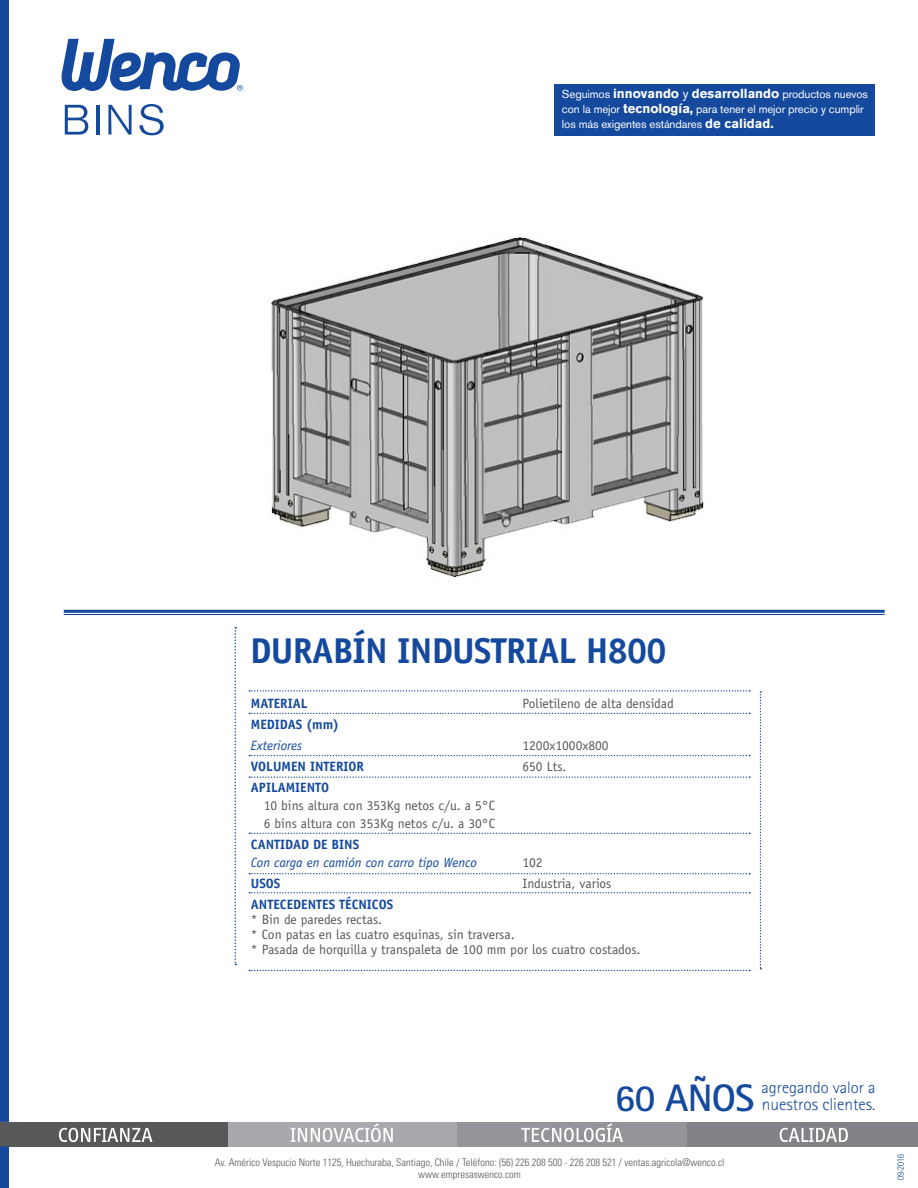
<style>
.page{position:relative;width:918px;height:1188px;background:#fff}
.page>*{position:absolute;margin:0;border:0;box-sizing:border-box;transform-origin:0 0}
.t1{font:700 36px "Officina Sans Std";letter-spacing:-.02em;color:#14499d}
.t2{font:300 17.25px "Rotis Sans Serif";color:#14499d}
.t3{font:300 16.65px "Rotis Sans Serif";color:#14499d}
.t4{font:13.5px "Officina Sans Std";color:#57585a}
.t5{font:700 13.5px "Officina Sans Std";color:#14499d}
.t6{font:italic 13.5px "Officina Sans Std";color:#14499d}
.t7{font:11.4px/14.7px "Akzidenz Grotesk BQ";letter-spacing:-.01em;color:#fff}
.t8{font:300 condensed 10.5px/12.6px "Univers";color:#57585a;text-align:center}
.t9{font:300 condensed 9px "Univers";color:#14499d}
.s1{font-weight:700;font-size:13.05px}
.s2{font-size:13.05px}
.s3{font-weight:700;font-size:38.25px}
</style>
<div class="page">
<div style="left:0;top:1122px;width:228px;height:24px;background:#57585a"></div>
<div style="left:228px;top:1122px;width:230px;height:24px;background:#a8a9ad"></div>
<div style="left:458px;top:1122px;width:229px;height:24px;background:#939598"></div>
<div style="left:687px;top:1122px;width:231px;height:24px;background:#808285"></div>
<svg style="left:59px;top:1128px;width:93px;height:14px"></svg>
<svg style="left:291px;top:1123px;width:102px;height:19px"></svg>
<svg style="left:521px;top:1123px;width:102px;height:19px"></svg>
<svg style="left:780px;top:1128px;width:68px;height:14px"></svg>
<hr style="left:64px;top:610px;width:821px;height:3px;background:#14499d">
<hr style="left:64px;top:614px;width:821px;height:1px;background:#14499d">
<div style="left:554px;top:84px;width:321px;height:51px;background:#14499d"></div>
<svg style="left:61px;top:39px;width:182px;height:52px"></svg>
<svg style="left:65px;top:105px;width:23px;height:30px"></svg>
<hr style="left:96px;top:105px;width:3px;height:30px;background:#14499d">
<svg style="left:108px;top:105px;width:24px;height:30px"></svg>
<svg style="left:139px;top:104px;width:25px;height:31px"></svg>
<svg style="left:249px;top:776px;width:501px;height:2px"></svg>
<svg style="left:249px;top:713px;width:501px;height:1px"></svg>
<svg style="left:249px;top:833px;width:501px;height:1px"></svg>
<svg style="left:249px;top:873px;width:501px;height:1px"></svg>
<svg style="left:249px;top:892px;width:501px;height:1px"></svg>
<svg style="left:249px;top:690px;width:501px;height:2px"></svg>
<svg style="left:249px;top:755px;width:501px;height:1px"></svg>
<svg style="left:234px;top:627px;width:2px;height:338px"></svg>
<svg style="left:760px;top:691px;width:1px;height:278px"></svg>
<svg style="left:249px;top:970px;width:501px;height:1px"></svg>
<img style="left:271px;top:237px;width:433px;height:341px">
<div style="left:0;top:0;width:9px;height:1122px;background:#14499d"></div>
<div style="left:0;top:1146px;width:9px;height:42px;background:#14499d"></div>
<p class="t7" style="left:562px;top:87px;width:308px">Seguimos <span class="s1">innovando</span> <span class="s2">y</span> <span class="s1">desarrollando</span> productos nuevos con la mejor <span class="s1">tecnología,</span> para tener el mejor precio y cumplir los más exigentes estándares <span class="s1">de calidad.</span></p>
<p class="t1" style="left:250px;top:629px;width:418px">DURABÍN INDUSTRIAL H800</p>
<p class="t5" style="left:251px;top:695px;width:58px">MATERIAL</p>
<p class="t4" style="left:522px;top:696px;width:153px">Polietileno de alta densidad</p>
<p class="t5" style="left:251px;top:716px;width:90px">MEDIDAS (mm)</p>
<p class="t6" style="left:251px;top:738px;width:53px">Exteriores</p>
<p class="t4" style="left:522px;top:738px;width:88px">1200x1000x800</p>
<p class="t5" style="left:251px;top:758px;width:115px">VOLUMEN INTERIOR</p>
<p class="t4" style="left:522px;top:759px;width:45px">650 Lts.</p>
<p class="t5" style="left:251px;top:779px;width:80px">APILAMIENTO</p>
<p class="t4" style="left:264px;top:798px;width:233px">10 bins altura con 353Kg netos c/u. a 5°C</p>
<p class="t4" style="left:264px;top:816px;width:233px">6 bins altura con 353Kg netos c/u. a 30°C</p>
<p class="t5" style="left:251px;top:836px;width:110px">CANTIDAD DE BINS</p>
<p class="t6" style="left:251px;top:855px;width:227px">Con carga en camión con carro tipo Wenco</p>
<p class="t4" style="left:522px;top:855px;width:22px">102</p>
<p class="t5" style="left:251px;top:875px;width:31px">USOS</p>
<p class="t4" style="left:522px;top:876px;width:91px">Industria, varios</p>
<p class="t5" style="left:251px;top:896px;width:144px">ANTECEDENTES TÉCNICOS</p>
<p class="t4" style="left:251px;top:912px;width:133px">* Bin de paredes rectas.</p>
<p class="t4" style="left:251px;top:927px;width:265px">* Con patas en las cuatro esquinas, sin traversa.</p>
<p class="t4" style="left:251px;top:942px;width:391px">* Pasada de horquilla y transpaleta de 100 mm por los cuatro costados.</p>
<p class="t2" style="left:615px;top:1094px;width:262px"><span class="s3">60 AÑOS</span> nuestros clientes.</p>
<p class="t3" style="left:761px;top:1077px;width:116px">agregando valor a</p>
<p class="t8" style="left:215px;top:1156px;width:511px">Av. Américo Vespucio Norte 1125, Huechuraba, Santiago, Chile / Teléfono: (56) 226 208 500 - 226 208 521 / ventas.agricola@wenco.cl www.empresaswenco.com</p>
<p class="t9" style="left:895px;top:1180px;width:28px;rotate:-90deg">09-2016</p>
</div>
